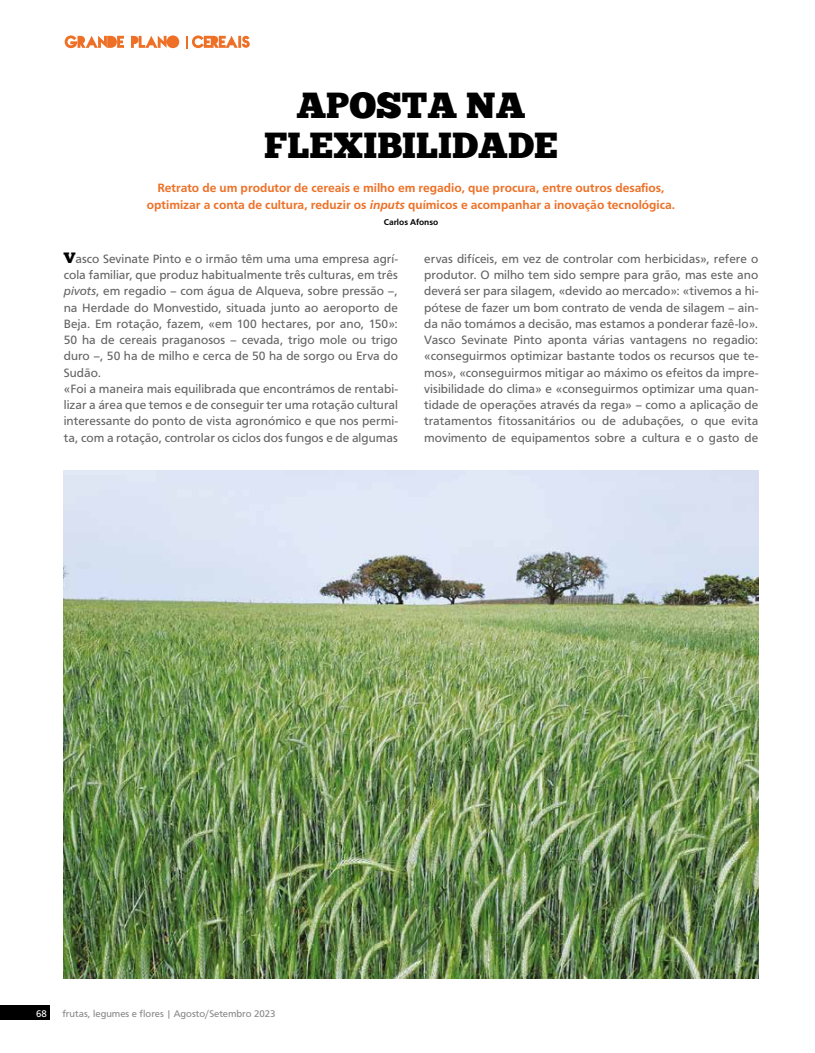
<style>
.page{position:relative;width:815px;height:1053px;background:#fff}
.page>*{position:absolute;margin:0;border:0;box-sizing:border-box;transform-origin:0 0}
.t1{font:36.25px/40px "Chunk Five";color:#000;text-align:center}
.t2{font:12.5px/16.2px "Carto Gothic Std";letter-spacing:.005em;color:#646363}
.t3{font:700 12.5px/16.2px "Carto Gothic Std";color:#ed7026;text-align:center}
.t4{font:10px "Carto Gothic Std";color:#878787}
.t5{font:10px "Carto Gothic Std";color:#fff}
.t6{font:700 8.75px "Carto Gothic Std";color:#000}
.s1{font-style:italic}
.s2{font-family:"Chunk Five";font-size:15px;color:#000}
</style>
<div class="page">
<div style="left:0;top:1005px;width:50px;height:14px;background:#000"></div>
<img style="left:64px;top:470px;width:694px;height:508px">
<svg style="left:65px;top:35px;width:114px;height:13px"></svg>
<svg style="left:186px;top:35px;width:64px;height:14px"></svg>
<h1 class="t1" style="left:264px;top:85px;width:295px">APOSTA NA<br>FLEXIBILIDADE</h1>
<p class="t3" style="left:147px;top:180px;width:530px">Retrato de um produtor de cereais e milho em regadio, que procura, entre outros desafios, optimizar a conta de cultura, reduzir os <span class="s1">inputs</span> químicos e acompanhar a inovação tecnológica.</p>
<p class="t6" style="left:384px;top:217px;width:56px">Carlos Afonso</p>
<p class="t2" style="left:64px;top:250px;width:336px"><span class="s2">V</span>asco Sevinate Pinto e o irmão têm uma uma empresa agrí&shy;cola familiar, que produz habitualmente três culturas, em três <span class="s1">pivots</span>, em regadio – com água de Alqueva, sobre pressão –, na Herdade do Monvestido, situada junto ao aeroporto de Beja. Em rotação, fazem, «em 100 hectares, por ano, 150»:<br>50 ha de cereais praganosos – cevada, trigo mole ou trigo duro –, 50 ha de milho e cerca de 50 ha de sorgo ou Erva do Sudão.<br>«Foi a maneira mais equilibrada que encontrámos de rentabi&shy;lizar a área que temos e de conseguir ter uma rotação cultural interessante do ponto de vista agronómico e que nos permi&shy;ta, com a rotação, controlar os ciclos dos fungos e de algumas</p>
<p class="t2" style="left:424px;top:250px;width:336px;text-align:justify">ervas difíceis, em vez de controlar com herbicidas», refere o produtor. O milho tem sido sempre para grão, mas este ano deverá ser para silagem, «devido ao mercado»: «tivemos a hi&shy;pótese de fazer um bom contrato de venda de silagem – ain&shy;da não tomámos a decisão, mas estamos a ponderar fazê-lo».<br>Vasco Sevinate Pinto aponta várias vantagens no regadio: «conseguirmos optimizar bastante todos os recursos que te&shy;mos», «conseguirmos mitigar ao máximo os efeitos da impre&shy;visibilidade do clima» e «conseguirmos optimizar uma quan&shy;tidade de operações através da rega» – como a aplicação de tratamentos fitossanitários ou de adubações, o que evita movimento de equipamentos sobre a cultura e o gasto de</p>
<p class="t5" style="left:36px;top:1007px;width:12px">68</p>
<p class="t4" style="left:62px;top:1007px;width:215px">frutas, legumes e flores | Agosto/Setembro 2023</p>
</div>
